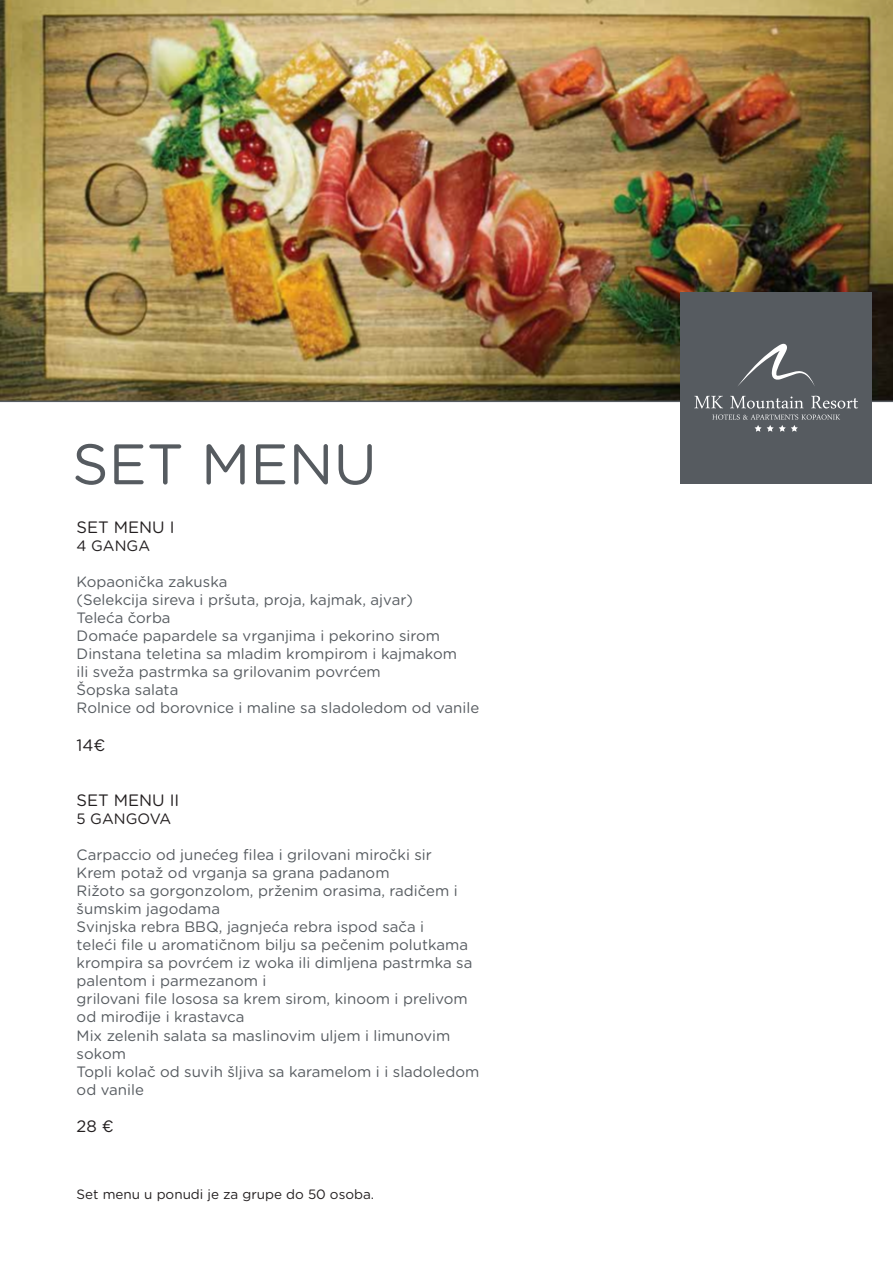
<style>
.page{position:relative;width:893px;height:1263px;background:#fff}
.page>*{position:absolute;margin:0;border:0;box-sizing:border-box;transform-origin:0 0}
.t1{font:57px "Gotham Rounded";color:#565b60}
.t2{font:16.5px "Gotham Rounded";color:#231f20}
.t3{font:15px/18px "Gotham Rounded";color:#565b60}
.t4{font:15px "Gotham Rounded";color:#231f20}
.t5{font:13.5px "Gotham Rounded";color:#231f20}
</style>
<div class="page">
<img style="left:0;top:0;width:893px;height:401px">
<hr style="left:0;top:401px;width:893px;height:1px;background:#565b60">
<div style="left:680px;top:292px;width:192px;height:191px;background:#565b60"></div>
<svg style="left:738px;top:344px;width:77px;height:42px"></svg>
<svg style="left:694px;top:396px;width:29px;height:12px"></svg>
<svg style="left:730px;top:396px;width:73px;height:12px"></svg>
<svg style="left:811px;top:396px;width:47px;height:12px"></svg>
<svg style="left:712px;top:414px;width:128px;height:18px"></svg>
<h1 class="t1" style="left:72px;top:425px;width:306px">SET MENU</h1>
<p class="t2" style="left:77px;top:516px;width:99px">SET MENU I</p>
<p class="t4" style="left:77px;top:535px;width:75px">4 GANGA</p>
<p class="t3" style="left:77px;top:572px;width:404px">Kopaonička zakuska<br>(Selekcija sireva i pršuta, proja, kajmak, ajvar)<br>Teleća čorba<br>Domaće papardele sa vrganjima i pekorino sirom Dinstana teletina sa mladim krompirom i kajmakom<br>ili sveža pastrmka sa grilovanim povrćem<br>Šopska salata<br>Rolnice od borovnice i maline sa sladoledom od vanile</p>
<p class="t2" style="left:77px;top:733px;width:30px">14€</p>
<p class="t2" style="left:77px;top:789px;width:104px">SET MENU II</p>
<p class="t4" style="left:77px;top:809px;width:96px">5 GANGOVA</p>
<p class="t3" style="left:77px;top:845px;width:404px">Carpaccio od junećeg filea i grilovani miročki sir<br>Krem potaž od vrganja sa grana padanom<br>Rižoto sa gorgonzolom, prženim orasima, radičem i šumskim jagodama<br>Svinjska rebra BBQ, jagnjeća rebra ispod sača i<br>teleći file u aromatičnom bilju sa pečenim polutkama krompira sa povrćem iz woka ili dimljena pastrmka sa palentom i parmezanom i<br>grilovani file lososa sa krem sirom, kinoom i prelivom od mirođije i krastavca<br>Mix zelenih salata sa maslinovim uljem i limunovim sokom<br>Topli kolač od suvih šljiva sa karamelom i i sladoledom od vanile</p>
<p class="t2" style="left:77px;top:1115px;width:39px">28 €</p>
<p class="t5" style="left:77px;top:1185px;width:299px">Set menu u ponudi je za grupe do 50 osoba.</p>
</div>
